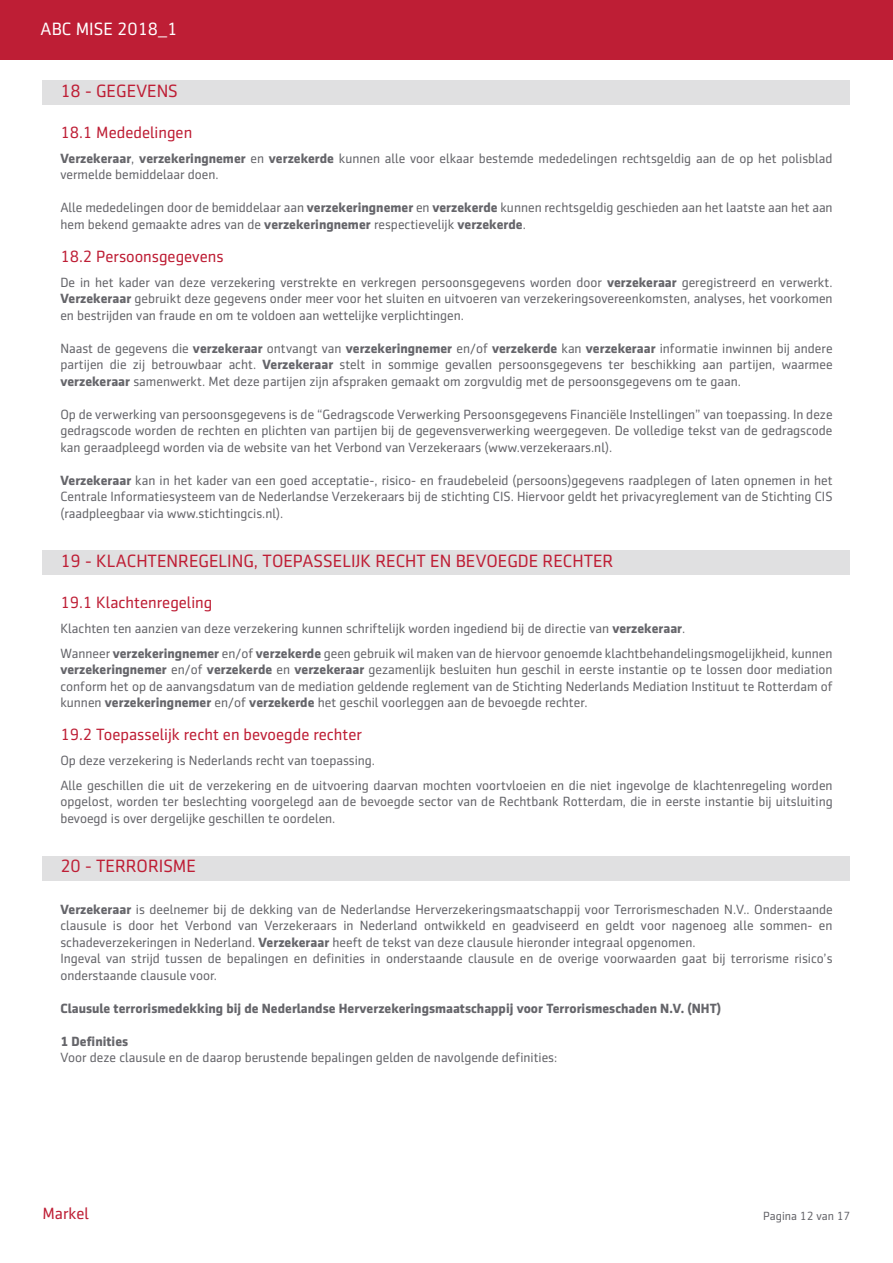
<style>
.page{position:relative;width:893px;height:1263px;background:#fff}
.page>*{position:absolute;margin:0;border:0;box-sizing:border-box;transform-origin:0 0}
.A__Überschrift{font:18px "Sentico Sans DT";color:#be1e35}
.Überschrift_13_20_bo{font:18px "Sentico Sans DT";color:#fff}
._1__Unterüberschrift{font:16.5px "Sentico Sans DT";color:#be1e35}
.Standard_Text{font:13.5px/16.5px "Sentico Sans DT";color:#65656a;text-align:justify}
.Standard_Text-2{font:700 13.5px "Sentico Sans DT";color:#65656a}
.t1{font:12px "Sentico Sans DT";color:#65656a}
.s1{font-weight:700}
</style>
<div class="page">
<div style="left:43px;top:856px;width:807px;height:25px;background:#e0e0e1"></div>
<div style="left:43px;top:551px;width:807px;height:24px;background:#e0e0e1"></div>
<div style="left:43px;top:80px;width:807px;height:25px;background:#e0e0e1"></div>
<div style="left:0;top:0;width:893px;height:59px;background:#be1e35"></div>
<p class="Überschrift_13_20_bo" style="left:41px;top:19px;width:138px">ABC MISE 2018_1</p>
<p class="A__Überschrift" style="left:60px;top:81px;width:119px">18 - GEGEVENS</p>
<p class="_1__Unterüberschrift" style="left:60px;top:123px;width:133px">18.1 Mededelingen</p>
<p class="Standard_Text" style="left:60px;top:150px;width:774px"><span class="s1">Verzekeraar</span>, <span class="s1">verzekeringnemer</span> en <span class="s1">verzekerde</span> kunnen alle voor elkaar bestemde mededelingen rechtsgeldig aan de op het polisblad vermelde bemiddelaar doen.</p>
<p class="Standard_Text" style="left:60px;top:199px;width:774px">Alle mededelingen door de bemiddelaar aan <span class="s1">verzekeringnemer</span> en <span class="s1">verzekerde</span> kunnen rechtsgeldig geschieden aan het laatste aan het aan hem bekend gemaakte adres van de <span class="s1">verzekeringnemer</span> respectievelijk <span class="s1">verzekerde</span>.</p>
<p class="_1__Unterüberschrift" style="left:60px;top:247px;width:165px">18.2 Persoonsgegevens</p>
<p class="Standard_Text" style="left:60px;top:274px;width:774px">De in het kader van deze verzekering verstrekte en verkregen persoonsgegevens worden door <span class="s1">verzekeraar</span> geregistreerd en verwerkt.<br><span class="s1">Verzekeraar</span> gebruikt deze gegevens onder meer voor het sluiten en uitvoeren van verzekeringsovereenkomsten, analyses, het voorkomen en bestrijden van fraude en om te voldoen aan wettelijke verplichtingen.</p>
<p class="Standard_Text" style="left:60px;top:340px;width:774px">Naast de gegevens die <span class="s1">verzekeraar</span> ontvangt van <span class="s1">verzekeringnemer</span> en/of <span class="s1">verzekerde</span> kan <span class="s1">verzekeraar</span> informatie inwinnen bij andere partijen die zij betrouwbaar acht. <span class="s1">Verzekeraar</span> stelt in sommige gevallen persoonsgegevens ter beschikking aan partijen, waarmee <span class="s1">verzekeraar</span> samenwerkt. Met deze partijen zijn afspraken gemaakt om zorgvuldig met de persoonsgegevens om te gaan.</p>
<p class="Standard_Text" style="left:60px;top:406px;width:774px">Op de verwerking van persoonsgegevens is de “Gedragscode Verwerking Persoonsgegevens Financiële Instellingen” van toepassing. In deze gedragscode worden de rechten en plichten van partijen bij de gegevensverwerking weergegeven. De volledige tekst van de gedragscode kan geraadpleegd worden via de website van het Verbond van Verzekeraars (www.verzekeraars.nl).</p>
<p class="Standard_Text" style="left:60px;top:472px;width:774px"><span class="s1">Verzekeraar</span> kan in het kader van een goed acceptatie-, risico- en fraudebeleid (persoons)gegevens raadplegen of laten opnemen in het Centrale Informatiesysteem van de Nederlandse Verzekeraars bij de stichting CIS. Hiervoor geldt het privacyreglement van de Stichting CIS (raadpleegbaar via www.stichtingcis.nl).</p>
<p class="A__Überschrift" style="left:60px;top:551px;width:554px">19 - KLACHTENREGELING, TOEPASSELIJK RECHT EN BEVOEGDE RECHTER</p>
<p class="_1__Unterüberschrift" style="left:60px;top:594px;width:154px">19.1 Klachtenregeling</p>
<p class="Standard_Text" style="left:60px;top:620px;width:626px">Klachten ten aanzien van deze verzekering kunnen schriftelijk worden ingediend bij de directie van <span class="s1">verzekeraar</span>.</p>
<p class="Standard_Text" style="left:60px;top:645px;width:774px">Wanneer <span class="s1">verzekeringnemer</span> en/of <span class="s1">verzekerde</span> geen gebruik wil maken van de hiervoor genoemde klachtbehandelingsmogelijkheid, kunnen <span class="s1">verzekeringnemer</span> en/of <span class="s1">verzekerde</span> en <span class="s1">verzekeraar</span> gezamenlijk besluiten hun geschil in eerste instantie op te lossen door mediation conform het op de aanvangsdatum van de mediation geldende reglement van de Stichting Nederlands Mediation Instituut te Rotterdam of kunnen <span class="s1">verzekeringnemer</span> en/of <span class="s1">verzekerde</span> het geschil voorleggen aan de bevoegde rechter.</p>
<p class="_1__Unterüberschrift" style="left:60px;top:726px;width:303px">19.2 Toepasselijk recht en bevoegde rechter</p>
<p class="Standard_Text" style="left:60px;top:752px;width:316px">Op deze verzekering is Nederlands recht van toepassing.</p>
<p class="Standard_Text" style="left:60px;top:777px;width:774px">Alle geschillen die uit de verzekering en de uitvoering daarvan mochten voortvloeien en die niet ingevolge de klachtenregeling worden opgelost, worden ter beslechting voorgelegd aan de bevoegde sector van de Rechtbank Rotterdam, die in eerste instantie bij uitsluiting bevoegd is over dergelijke geschillen te oordelen.</p>
<p class="A__Überschrift" style="left:60px;top:856px;width:137px">20 - TERRORISME</p>
<p class="Standard_Text" style="left:60px;top:901px;width:774px"><span class="s1">Verzekeraar</span> is deelnemer bij de dekking van de Nederlandse Herverzekeringsmaatschappij voor Terrorismeschaden N.V.. Onderstaande clausule is door het Verbond van Verzekeraars in Nederland ontwikkeld en geadviseerd en geldt voor nagenoeg alle sommen- en schadeverzekeringen in Nederland. <span class="s1">Verzekeraar</span> heeft de tekst van deze clausule hieronder integraal opgenomen.</p>
<p class="Standard_Text" style="left:60px;top:950px;width:774px">Ingeval van strijd tussen de bepalingen en definities in onderstaande clausule en de overige voorwaarden gaat bij terrorisme risico’s onderstaande clausule voor.</p>
<p class="Standard_Text-2" style="left:60px;top:1000px;width:662px">Clausule terrorismedekking bij de Nederlandse Herverzekeringsmaatschappij voor Terrorismeschaden N.V. (NHT)</p>
<p class="Standard_Text-2" style="left:60px;top:1033px;width:69px">1 Definities</p>
<p class="Standard_Text" style="left:60px;top:1049px;width:498px">Voor deze clausule en de daarop berustende bepalingen gelden de navolgende definities:</p>
<p class="_1__Unterüberschrift" style="left:43px;top:1204px;width:48px">Markel</p>
<p class="t1" style="left:763px;top:1210px;width:89px">Pagina 12 van 17</p>
</div>
